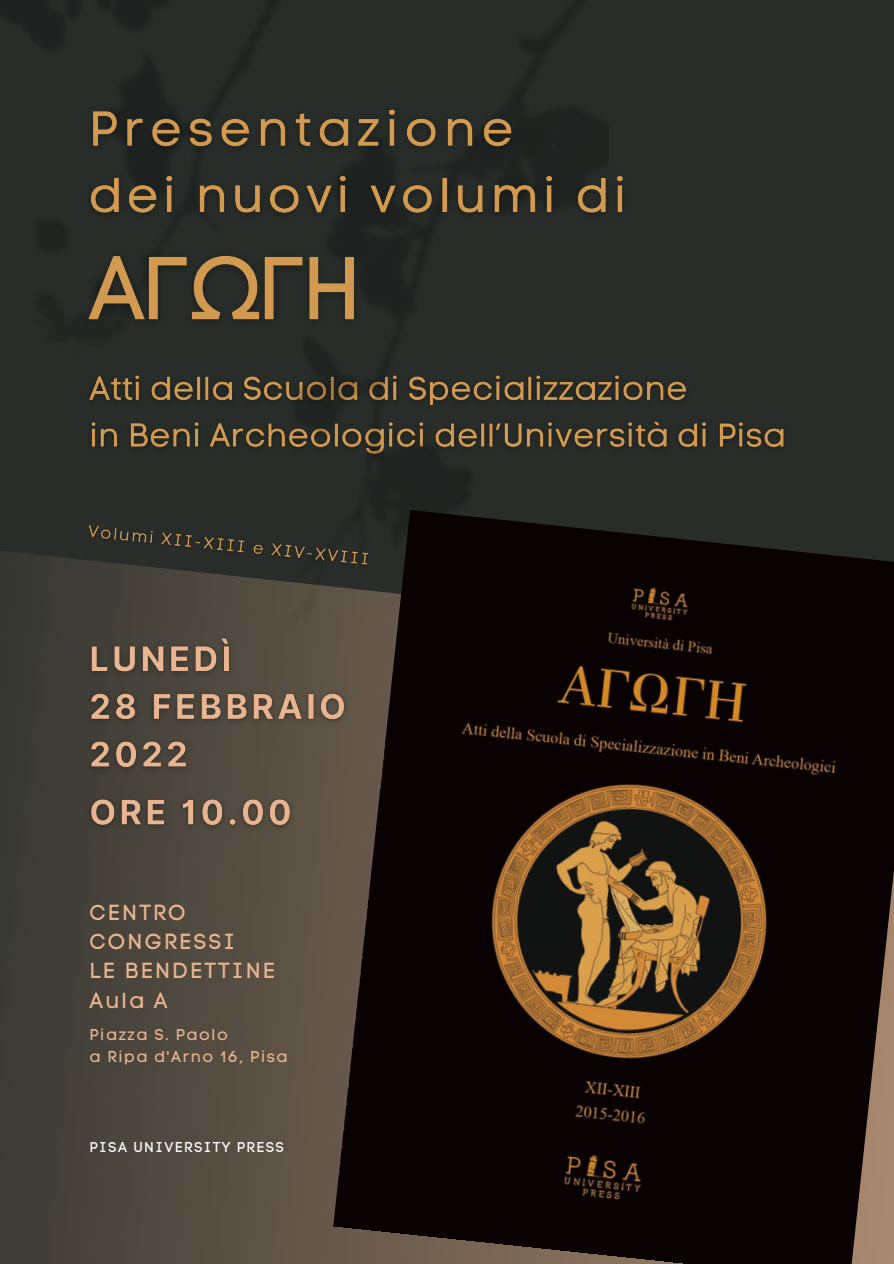
<style>
.page{position:relative;width:894px;height:1264px;background:#fff}
.page>*{position:absolute;margin:0;border:0;box-sizing:border-box;transform-origin:0 0}
.t1{font:21.6px/29.2px "Code Pro Normal LC";letter-spacing:.1em;color:#e8b590}
.t2{font:15.6px "Code Pro Normal LC";letter-spacing:.1em;color:#e8b590}
.t3{font:14.1px "Code Pro Normal LC";letter-spacing:.1em;color:#fff}
</style>
<div class="page">
<div style="left:0;top:0;width:893px;height:1263px;background:#282d2a"></div>
<svg style="left:0;top:632px;width:333px;height:631px;background:#4c463d"></svg>
<img style="left:81px;top:632px;width:252px;height:210px">
<img style="left:608px;top:375px;width:176px;height:72px">
<img style="left:0;top:0;width:608px;height:632px">
<img style="left:76px;top:87px;width:547px;height:270px">
<img style="left:76px;top:516px;width:257px;height:60px">
<img style="left:333px;top:510px;width:560px;height:753px">
<p class="t1" style="left:89px;top:897px;width:147px">CENTRO<br>CONGRESSI</p>
<p class="t1" style="left:89px;top:956px;width:187px">LE BENDETTINE</p>
<p class="t1" style="left:89px;top:985px;width:80px">Aula A</p>
<p class="t2" style="left:89px;top:1025px;width:140px">Piazza S. Paolo</p>
<p class="t2" style="left:89px;top:1047px;width:199px">a Ripa d'Arno 16, Pisa</p>
<p class="t3" style="left:89px;top:1138px;width:196px">PISA UNIVERSITY PRESS</p>
</div>
